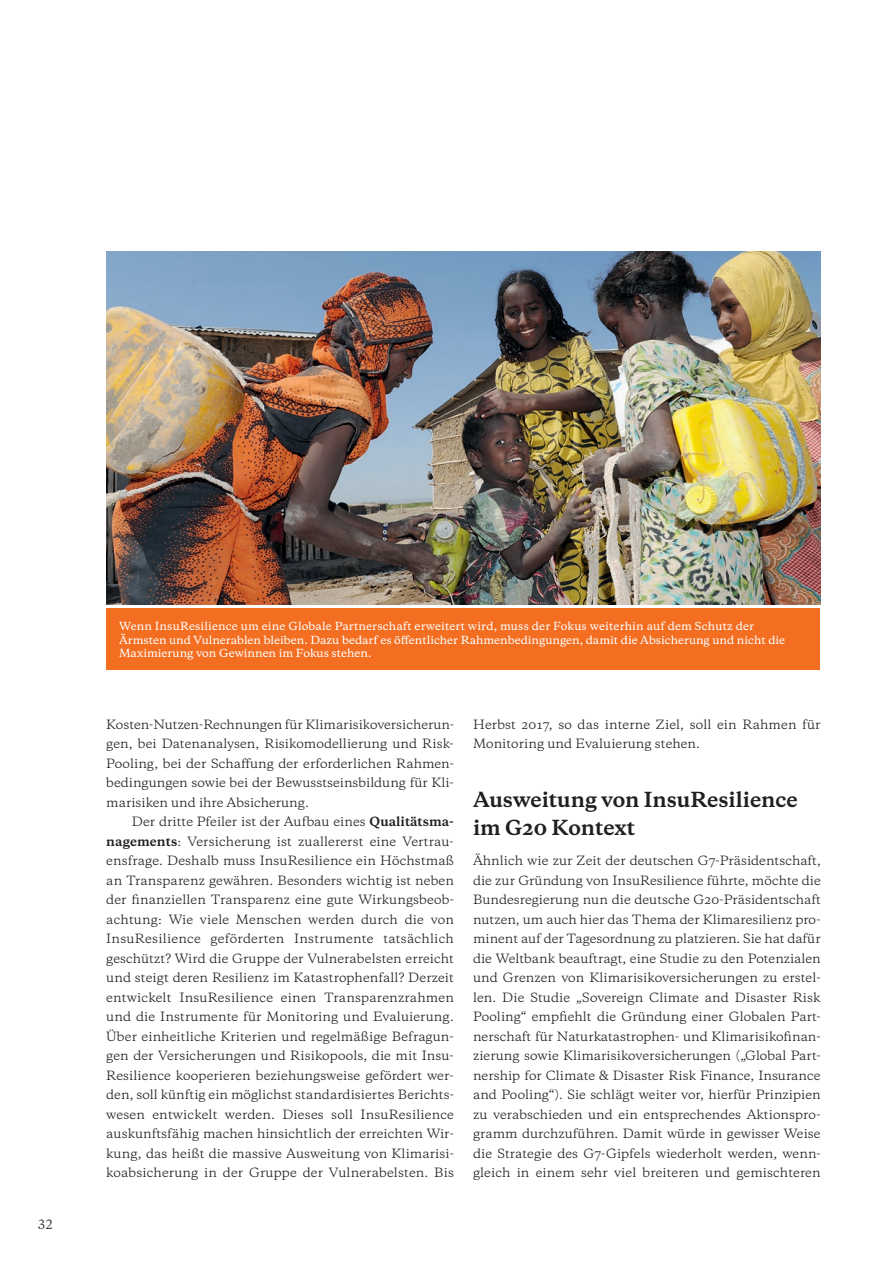
<style>
.page{position:relative;width:893px;height:1263px;background:#fff}
.page>*{position:absolute;margin:0;border:0;box-sizing:border-box;transform-origin:0 0}
.t1{font:700 19.5px/28.5px "Galaxie Copernicus";color:#231f20}
.t2{font:12px/19.5px "Galaxie Copernicus";letter-spacing:.005em;color:#231f20;text-align:justify}
.t3{font:500 10.5px/13.5px "Galaxie Copernicus";color:#fff}
.s1{font-weight:700}
</style>
<div class="page">
<img style="left:106px;top:252px;width:714px;height:353px">
<div style="left:106px;top:609px;width:714px;height:61px;background:#f36e21"></div>
<p class="t2" style="left:38px;top:1214px;width:16px">32</p>
<p class="t3" style="left:119px;top:620px;width:668px">Wenn InsuResilience um eine Globale Partnerschaft erweitert wird, muss der Fokus weiterhin auf dem Schutz der<br>Ärmsten und Vulnerablen bleiben. Dazu bedarf es öffentlicher Rahmenbedingungen, damit die Absicherung und nicht die<br>Maximierung von Gewinnen im Fokus stehen.</p>
<p class="t2" style="left:106px;top:714px;width:349px">Kosten-Nutzen-Rechnungen für Klimarisikoversicherun&shy;gen, bei Datenanalysen, Risikomodellierung und Risk-Pooling, bei der Schaffung der erforderlichen Rahmen&shy;bedingungen sowie bei der Bewusstseinsbildung für Kli&shy;marisiken und ihre Absicherung.</p>
<p class="t2" style="left:106px;top:812px;width:349px;text-indent:26px">Der dritte Pfeiler ist der Aufbau eines <span class="s1">Qualitätsma&shy;nagements</span>: Versicherung ist zuallererst eine Vertrau&shy;ensfrage. Deshalb muss InsuResilience ein Höchstmaß an Transparenz gewähren. Besonders wichtig ist neben der finanziellen Transparenz eine gute Wirkungsbeob&shy;achtung: Wie viele Menschen werden durch die von InsuResilience geförderten Instrumente tatsächlich geschützt? Wird die Gruppe der Vulnerabelsten erreicht und steigt deren Resilienz im Katastrophenfall? Derzeit entwickelt InsuResilience einen Transparenzrahmen und die Instrumente für Monitoring und Evaluierung.<br>Über einheitliche Kriterien und regelmäßige Befragun&shy;gen der Versicherungen und Risikopools, die mit Insu-Resilience kooperieren beziehungsweise gefördert wer&shy;den, soll künftig ein möglichst standardisiertes Berichts&shy;wesen entwickelt werden. Dieses soll InsuResilience auskunftsfähig machen hinsichtlich der erreichten Wir&shy;kung, das heißt die massive Ausweitung von Klimarisi&shy;koabsicherung in der Gruppe der Vulnerabelsten. Bis</p>
<p class="t2" style="left:473px;top:714px;width:349px">Herbst 2017, so das interne Ziel, soll ein Rahmen für<br>Monitoring und Evaluierung stehen.</p>
<h1 class="t1" style="left:473px;top:785px;width:326px">Ausweitung von InsuResilience im G20 Kontext</h1>
<p class="t2" style="left:473px;top:851px;width:349px">Ähnlich wie zur Zeit der deutschen G7-Präsidentschaft, die zur Gründung von InsuResilience führte, möchte die Bundesregierung nun die deutsche G20-Präsidentschaft nutzen, um auch hier das Thema der Klimaresilienz pro&shy;minent auf der Tagesordnung zu platzieren. Sie hat dafür die Weltbank beauftragt, eine Studie zu den Potenzialen und Grenzen von Klimarisikoversicherungen zu erstel&shy;len. Die Studie „Sovereign Climate and Disaster Risk Pooling“ empfiehlt die Gründung einer Globalen Part&shy;nerschaft für Naturkatastrophen- und Klimarisikofinan&shy;zierung sowie Klimarisikoversicherungen („Global Part&shy;nership for Climate &amp; Disaster Risk Finance, Insurance and Pooling“). Sie schlägt weiter vor, hierfür Prinzipien zu verabschieden und ein entsprechendes Aktionspro&shy;gramm durchzuführen. Damit würde in gewisser Weise die Strategie des G7-Gipfels wiederholt werden, wenn&shy;gleich in einem sehr viel breiteren und gemischteren</p>
</div>
